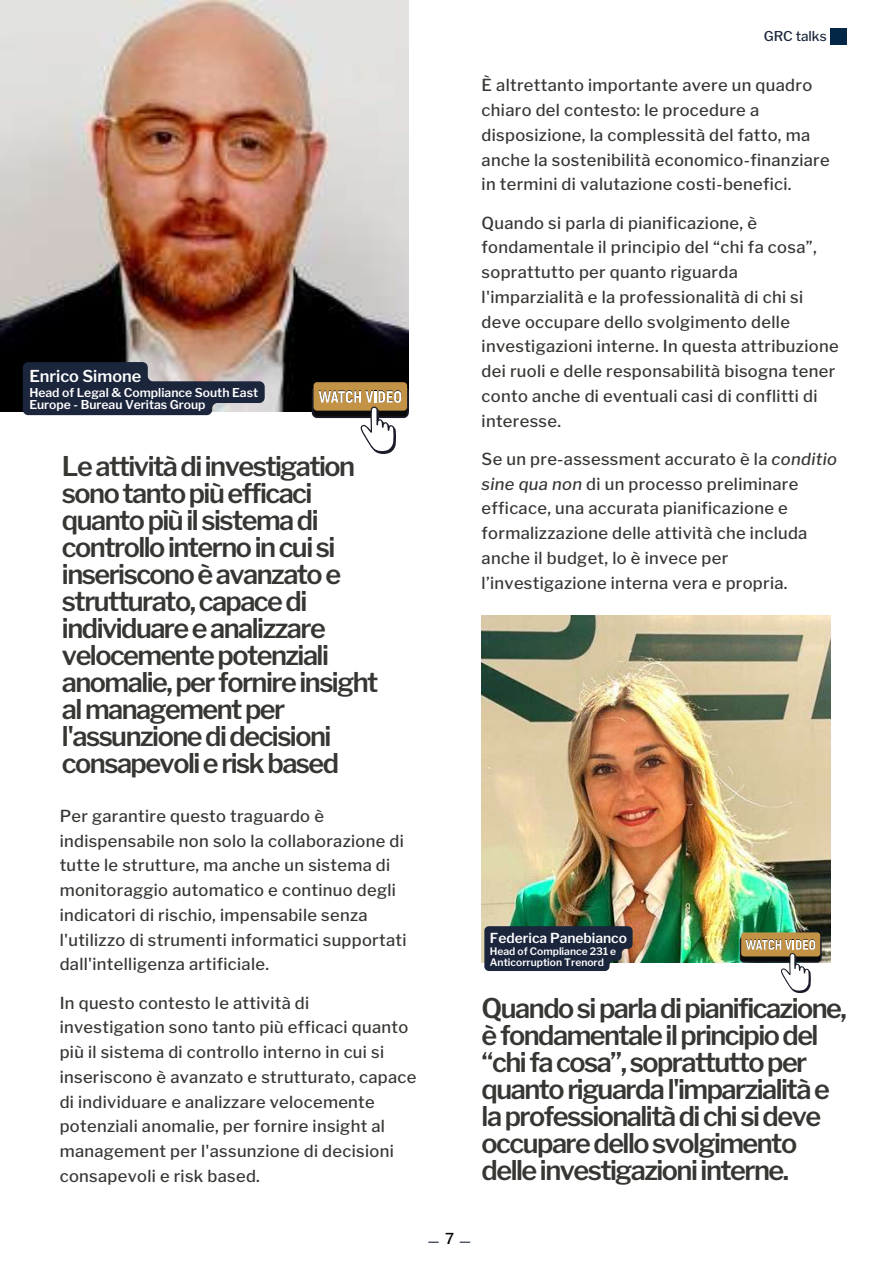
<style>
.page{position:relative;width:893px;height:1264px;background:#fff}
.page>*{position:absolute;margin:0;border:0;box-sizing:border-box;transform-origin:0 0}
.t1{font:600 27px/27px "Libre Franklin";letter-spacing:-.055em;color:#363633}
.t2{font:500 16.5px/24.8px "Libre Franklin";letter-spacing:.02em;color:#363633}
.t3{font:600 16.35px "Libre Franklin";color:#fff}
.t4{font:500 15px "Libre Franklin";color:#000}
.t5{font:600 13.8px "Libre Franklin";color:#fff}
.t6{font:500 13.5px "Libre Franklin";color:#1b253c}
.t7{font:600 12.15px/12.1px "Libre Franklin";color:#fff}
.t8{font:600 10.2px/10.2px "Libre Franklin";color:#fff}
.s1{font-style:italic}
</style>
<div class="page">
<img style="left:0;top:0;width:408px;height:411px">
<div style="left:830px;top:28px;width:16px;height:16px;background:#052747"></div>
<svg style="left:23px;top:362px;width:242px;height:53px;background:#444959"></svg>
<svg style="left:312px;top:386px;width:96px;height:32px"></svg>
<svg style="left:313px;top:388px;width:94px;height:28px"></svg>
<div style="left:313px;top:382px;width:94px;height:28px;background:#c29346;border-radius:4px"></div>
<svg style="left:318px;top:390px;width:83px;height:64px"></svg>
<img style="left:481px;top:615px;width:349px;height:347px">
<div style="left:739px;top:935px;width:82px;height:27px;background:#1b1c2a;border-radius:4px"></div>
<svg style="left:741px;top:937px;width:79px;height:24px"></svg>
<div style="left:741px;top:932px;width:79px;height:24px;background:#c29346;border-radius:3px"></div>
<svg style="left:745px;top:939px;width:70px;height:54px"></svg>
<svg style="left:484px;top:926px;width:148px;height:45px;background:#262f43"></svg>
<p class="t3" style="left:29px;top:366px;width:113px">Enrico Simone</p>
<p class="t7" style="left:29px;top:386px;width:230px">Head of Legal &amp; Compliance South East<br>Europe - Bureau Veritas Group</p>
<p class="t1" style="left:62px;top:453px;width:318px">Leattivitàdiinvestigation sonotantopiùefficaci quantopiùilsistemadi controllointernoincuisi inserisconoèavanzatoe strutturato,capacedi individuareeanalizzare velocementepotenziali anomalie,perfornireinsight almanagementper l'assunzionedidecisioni consapevolieriskbased</p>
<p class="t2" style="left:60px;top:803px;width:348px">Per garantire questo traguardo è indispensabile non solo la collaborazione di tutte le strutture, ma anche un sistema di monitoraggio automatico e continuo degli indicatori di rischio, impensabile senza l'utilizzo di strumenti informatici supportati dall'intelligenza artificiale.</p>
<p class="t2" style="left:60px;top:990px;width:358px">In questo contesto le attività di investigation sono tanto più efficaci quanto più il sistema di controllo interno in cui si inseriscono è avanzato e strutturato, capace di individuare e analizzare velocemente potenziali anomalie, per fornire insight al management per l'assunzione di decisioni consapevoli e risk based.</p>
<p class="t6" style="left:763px;top:28px;width:64px">GRC talks</p>
<p class="t2" style="left:481px;top:73px;width:349px">È altrettanto importante avere un quadro chiaro del contesto: le procedure a disposizione, la complessità del fatto, ma anche la sostenibilità economico-finanziare in termini di valutazione costi-benefici.</p>
<p class="t2" style="left:481px;top:210px;width:358px">Quando si parla di pianificazione, è fondamentale il principio del “chi fa cosa”, soprattutto per quanto riguarda l'imparzialità e la professionalità di chi si deve occupare dello svolgimento delle investigazioni interne. In questa attribuzione dei ruoli e delle responsabilità bisogna tener conto anche di eventuali casi di conflitti di interesse.</p>
<p class="t2" style="left:481px;top:446px;width:357px">Se un pre-assessment accurato è la <span class="s1">conditio sine qua non</span> di un processo preliminare efficace, una accurata pianificazione e formalizzazione delle attività che includa anche il budget, lo è invece per l’investigazione interna vera e propria.</p>
<p class="t4" style="left:445px;top:1229px;width:11px">7</p>
<p class="t5" style="left:490px;top:929px;width:139px">Federica Panebianco</p>
<p class="t8" style="left:490px;top:946px;width:128px">Head of Compliance 231 e<br>Anticorruption Trenord</p>
<h1 class="t1" style="left:481px;top:994px;width:367px">Quandosiparladipianificazione, èfondamentaleilprincipiodel “chifacosa”,soprattuttoper quantoriguardal'imparzialitàe laprofessionalitàdichisideve occuparedellosvolgimento delleinvestigazioniinterne.</h1>
</div>
